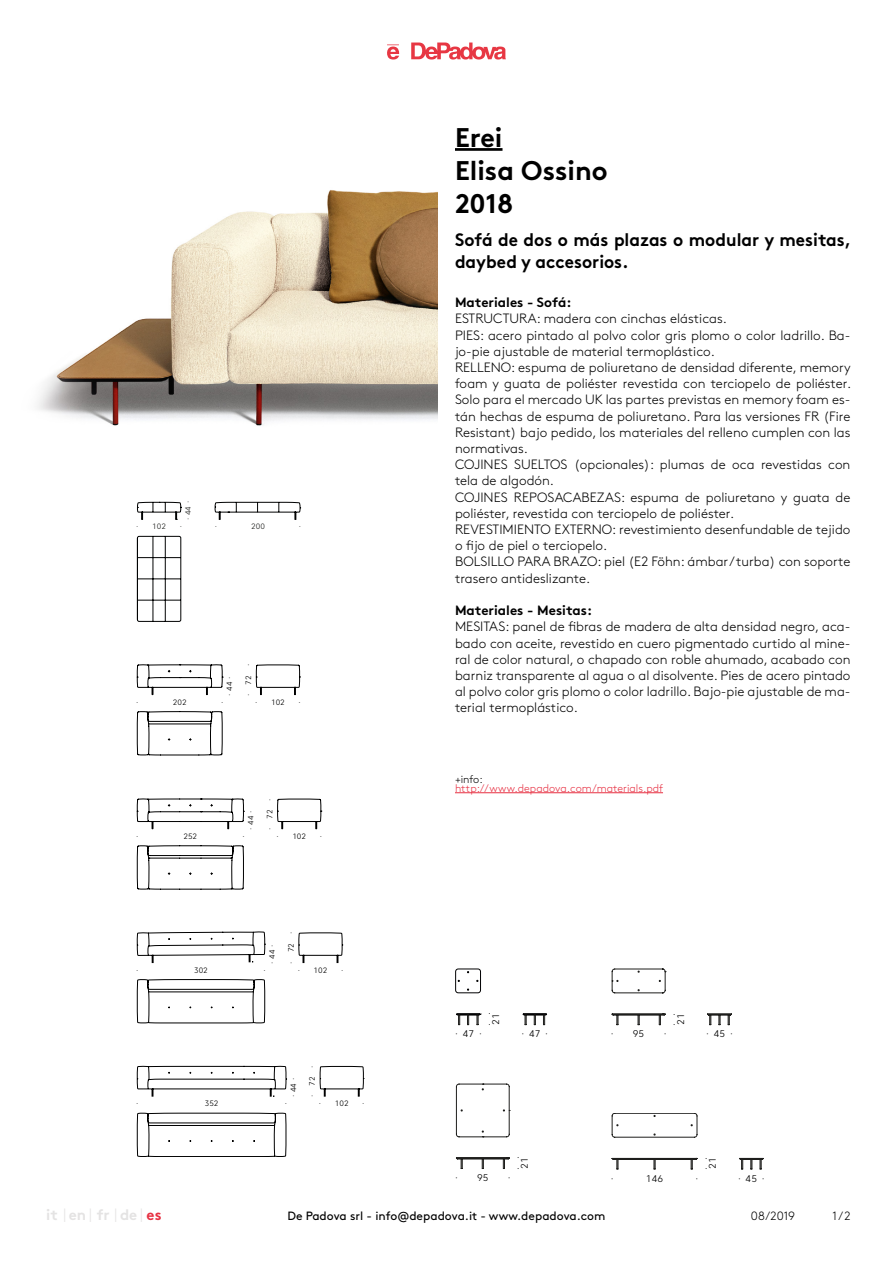
<style>
.page{position:relative;width:893px;height:1263px;background:#fff}
.page>*{position:absolute;margin:0;border:0;box-sizing:border-box;transform-origin:0 0}
.t1{font:700 27px/33px "Brown";color:#000}
.t2{font:700 18px/21.6px "Brown";color:#000;scale:.96 1}
.t3{font:700 15px "Brown";color:#e4e3e3}
.t4{font:700 15px "Brown";color:#e73042}
.t5{font:300 13.5px/16.2px "Brown";color:#000}
.t6{font:700 13.5px "Brown";color:#000}
.t7{font:12px "Brown";color:#000}
.t8{font:300 12px "Brown";letter-spacing:-.005em;color:#000}
.t9{font:300 10.95px "Brown";color:#e73042}
.t10{font:300 10.95px "Brown";color:#000}
.t11{font:300 9.75px "Caros Soft";color:#000}
.t12{font:300 7.8px "Caros Soft";color:#000}
.t13{font:300 7.8px "Caros Soft";color:#1d1e1c}
</style>
<div class="page">
<svg style="left:387px;top:43px;width:119px;height:17px"></svg>
<hr style="left:455px;top:792px;width:208px;height:1px;background:#e73042">
<hr style="left:455px;top:148px;width:47px;height:3px;background:#000">
<img style="left:37px;top:190px;width:401px;height:236px">
<svg style="left:137px;top:664px;width:163px;height:91px"></svg>
<svg style="left:137px;top:502px;width:163px;height:119px"></svg>
<svg style="left:136px;top:932px;width:206px;height:91px"></svg>
<svg style="left:136px;top:1066px;width:228px;height:91px"></svg>
<svg style="left:136px;top:799px;width:185px;height:90px"></svg>
<svg style="left:612px;top:969px;width:120px;height:56px"></svg>
<svg style="left:456px;top:1084px;width:54px;height:85px"></svg>
<svg style="left:612px;top:1113px;width:152px;height:57px"></svg>
<svg style="left:455px;top:969px;width:92px;height:56px"></svg>
<h1 class="t1" style="left:455px;top:124px;width:154px">Erei<br>Elisa Ossino<br>2018</h1>
<p class="t13" style="left:184px;top:520px;width:21px;rotate:-90deg">· 44 ·</p>
<p class="t13" style="left:136px;top:522px;width:31px">· 102</p>
<p class="t13" style="left:180px;top:522px;width:4px">·</p>
<p class="t13" style="left:215px;top:522px;width:4px">·</p>
<p class="t13" style="left:251px;top:522px;width:15px">200</p>
<p class="t13" style="left:299px;top:522px;width:4px">·</p>
<p class="t12" style="left:225px;top:696px;width:21px;rotate:-90deg">· 44 ·</p>
<p class="t12" style="left:244px;top:696px;width:33px;rotate:-90deg">· 72 ·</p>
<p class="t12" style="left:136px;top:697px;width:4px">·</p>
<p class="t12" style="left:173px;top:697px;width:15px">202</p>
<p class="t12" style="left:221px;top:697px;width:4px">·</p>
<p class="t12" style="left:255px;top:697px;width:31px">· 102</p>
<p class="t12" style="left:298px;top:697px;width:4px">·</p>
<p class="t12" style="left:246px;top:830px;width:21px;rotate:-90deg">· 44 ·</p>
<p class="t12" style="left:265px;top:830px;width:33px;rotate:-90deg">· 72 ·</p>
<p class="t12" style="left:136px;top:831px;width:4px">·</p>
<p class="t12" style="left:183px;top:831px;width:15px">252</p>
<p class="t12" style="left:242px;top:831px;width:4px">·</p>
<p class="t12" style="left:276px;top:831px;width:31px">· 102</p>
<p class="t12" style="left:320px;top:831px;width:4px">·</p>
<p class="t12" style="left:268px;top:964px;width:21px;rotate:-90deg">· 44 ·</p>
<p class="t12" style="left:286px;top:964px;width:33px;rotate:-90deg">· 72 ·</p>
<p class="t12" style="left:136px;top:965px;width:4px">·</p>
<p class="t12" style="left:194px;top:965px;width:15px">302</p>
<p class="t12" style="left:264px;top:965px;width:4px">·</p>
<p class="t12" style="left:298px;top:965px;width:31px">· 102</p>
<p class="t12" style="left:341px;top:965px;width:4px">·</p>
<p class="t12" style="left:289px;top:1097px;width:21px;rotate:-90deg">· 44 ·</p>
<p class="t12" style="left:308px;top:1097px;width:33px;rotate:-90deg">· 72 ·</p>
<p class="t12" style="left:136px;top:1099px;width:4px">·</p>
<p class="t12" style="left:205px;top:1099px;width:15px">352</p>
<p class="t12" style="left:285px;top:1099px;width:4px">·</p>
<p class="t12" style="left:319px;top:1099px;width:31px">· 102</p>
<p class="t12" style="left:362px;top:1099px;width:4px">·</p>
<h2 class="t2" style="left:455px;top:231px;width:414px">Sofá de dos o más plazas o modular y mesitas, daybed y accesorios.</h2>
<p class="t6" style="left:455px;top:297px;width:118px">Materiales - Sofá:</p>
<p class="t5" style="left:455px;top:311px;width:398px">ESTRUCTURA: madera con cinchas elásticas.<br>PIES: acero pintado al polvo color gris plomo o color ladrillo. Ba&shy;jo-pie ajustable de material termoplástico.<br>RELLENO: espuma de poliuretano de densidad diferente, memory foam y guata de poliéster revestida con terciopelo de poliéster.<br>Solo para el mercado UK las partes previstas en memory foam es&shy;tán hechas de espuma de poliuretano. Para las versiones FR (Fire Resistant) bajo pedido, los materiales del relleno cumplen con las normativas.<br>COJINES SUELTOS (opcionales): plumas de oca revestidas con tela de algodón.<br>COJINES REPOSACABEZAS: espuma de poliuretano y guata de poliéster, revestida con terciopelo de poliéster.<br>REVESTIMIENTO EXTERNO: revestimiento desenfundable de tejido o fijo de piel o terciopelo.<br>BOLSILLO PARA BRAZO: piel (E2 Föhn: ámbar / turba) con soporte trasero antideslizante.</p>
<p class="t6" style="left:455px;top:605px;width:139px">Materiales - Mesitas:</p>
<p class="t5" style="left:455px;top:619px;width:397px;text-align:justify">MESITAS: panel de fibras de madera de alta densidad negro, aca&shy;bado con aceite, revestido en cuero pigmentado curtido al mine&shy;ral de color natural, o chapado con roble ahumado, acabado con barniz transparente al agua o al disolvente. Pies de acero pintado al polvo color gris plomo o color ladrillo. Bajo-pie ajustable de ma&shy;terial termoplástico.</p>
<p class="t10" style="left:455px;top:773px;width:29px">+info:</p>
<p class="t9" style="left:455px;top:782px;width:210px">http://www.depadova.com/materials.pdf</p>
<p class="t11" style="left:484px;top:1026px;width:15px;rotate:-90deg">· ·</p>
<p class="t11" style="left:490px;top:1024px;width:13px;rotate:-90deg">21</p>
<p class="t11" style="left:669px;top:1026px;width:15px;rotate:-90deg">· ·</p>
<p class="t11" style="left:675px;top:1025px;width:13px;rotate:-90deg">21</p>
<p class="t11" style="left:455px;top:1028px;width:28px">· 47 ·</p>
<p class="t11" style="left:521px;top:1028px;width:28px">· 47 ·</p>
<p class="t11" style="left:611px;top:1028px;width:35px">· 95</p>
<p class="t11" style="left:664px;top:1028px;width:4px">·</p>
<p class="t11" style="left:706px;top:1028px;width:28px">· 45 ·</p>
<p class="t11" style="left:513px;top:1170px;width:15px;rotate:-90deg">· ·</p>
<p class="t11" style="left:519px;top:1168px;width:13px;rotate:-90deg">21</p>
<p class="t11" style="left:700px;top:1170px;width:15px;rotate:-90deg">· ·</p>
<p class="t11" style="left:707px;top:1169px;width:13px;rotate:-90deg">21</p>
<p class="t11" style="left:455px;top:1172px;width:35px">· 95</p>
<p class="t11" style="left:508px;top:1172px;width:4px">·</p>
<p class="t11" style="left:611px;top:1172px;width:4px">·</p>
<p class="t11" style="left:646px;top:1172px;width:19px">146</p>
<p class="t11" style="left:696px;top:1172px;width:4px">·</p>
<p class="t11" style="left:738px;top:1172px;width:28px">· 45 ·</p>
<p class="t3" style="left:46px;top:1209px;width:41px">it en</p>
<p class="t3" style="left:120px;top:1209px;width:19px">de</p>
<p class="t3" style="left:97px;top:1209px;width:14px">fr</p>
<p class="t4" style="left:147px;top:1209px;width:16px">es</p>
<p class="t7" style="left:287px;top:1212px;width:320px">De Padova srl - info@depadova.it - www.depadova.com</p>
<p class="t8" style="left:751px;top:1210px;width:46px">08/2019</p>
<p class="t8" style="left:833px;top:1210px;width:20px">1 / 2</p>
</div>
